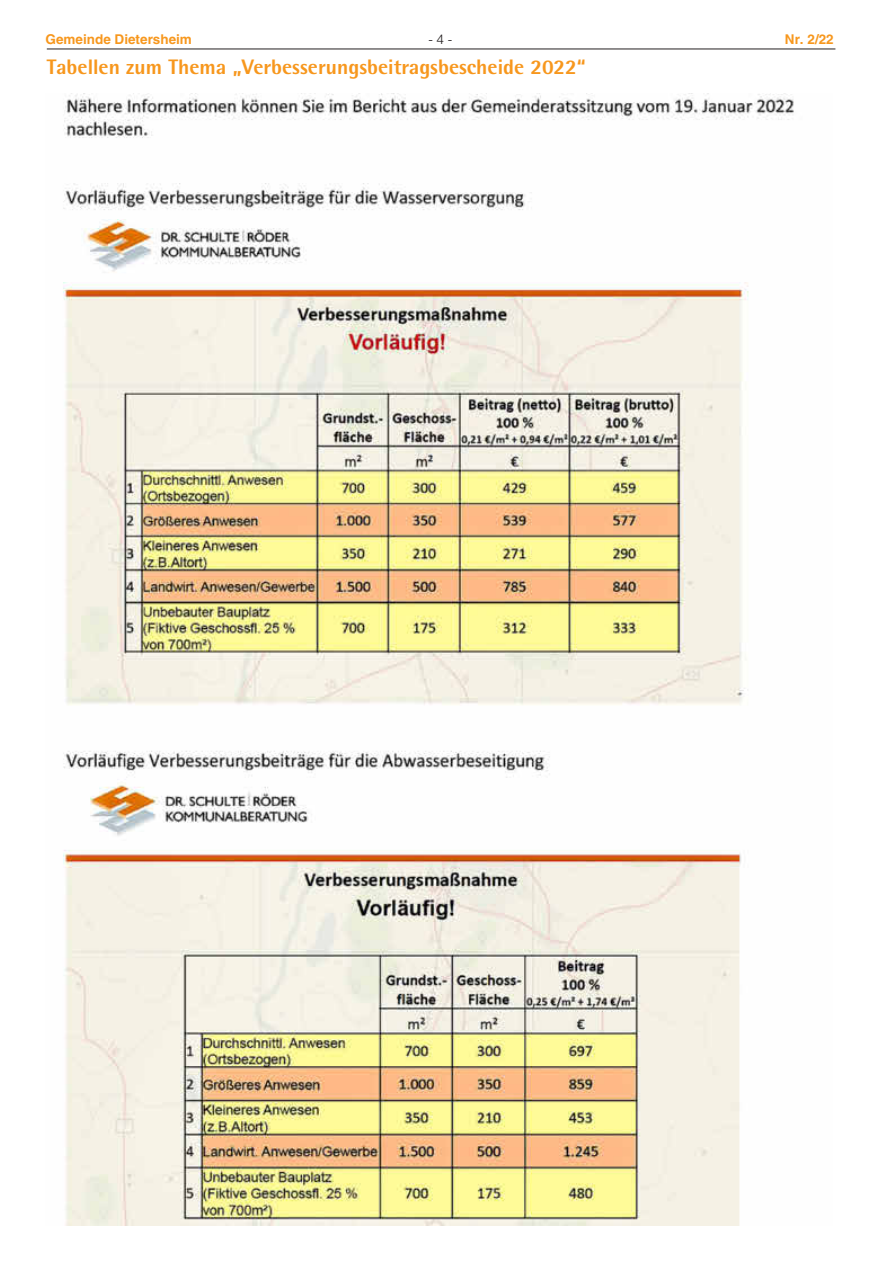
<style>
.page{position:relative;width:881px;height:1263px;background:#fff}
.page>*{position:absolute;margin:0;border:0;box-sizing:border-box;transform-origin:0 0}
.t1{font:800 21px "Agfa Rotis Semisans";color:#f7971d}
.t2{font:700 13.5px "Helvetica LT";color:#f7971d}
.t3{font:300 13.5px "Helvetica LT";color:#231f20}
</style>
<div class="page">
<hr style="left:47px;top:49px;width:788px;height:1px;background:#231f20">
<img style="left:63px;top:94px;width:731px;height:1132px">
<p class="t2" style="left:45px;top:31px;width:148px">Gemeinde Dietersheim</p>
<p class="t3" style="left:428px;top:30px;width:26px">- 4 -</p>
<p class="t2" style="left:784px;top:31px;width:50px">Nr. 2/22</p>
<p class="t1" style="left:47px;top:54px;width:540px">Tabellen zum Thema „Verbesserungsbeitragsbescheide 2022“</p>
</div>
